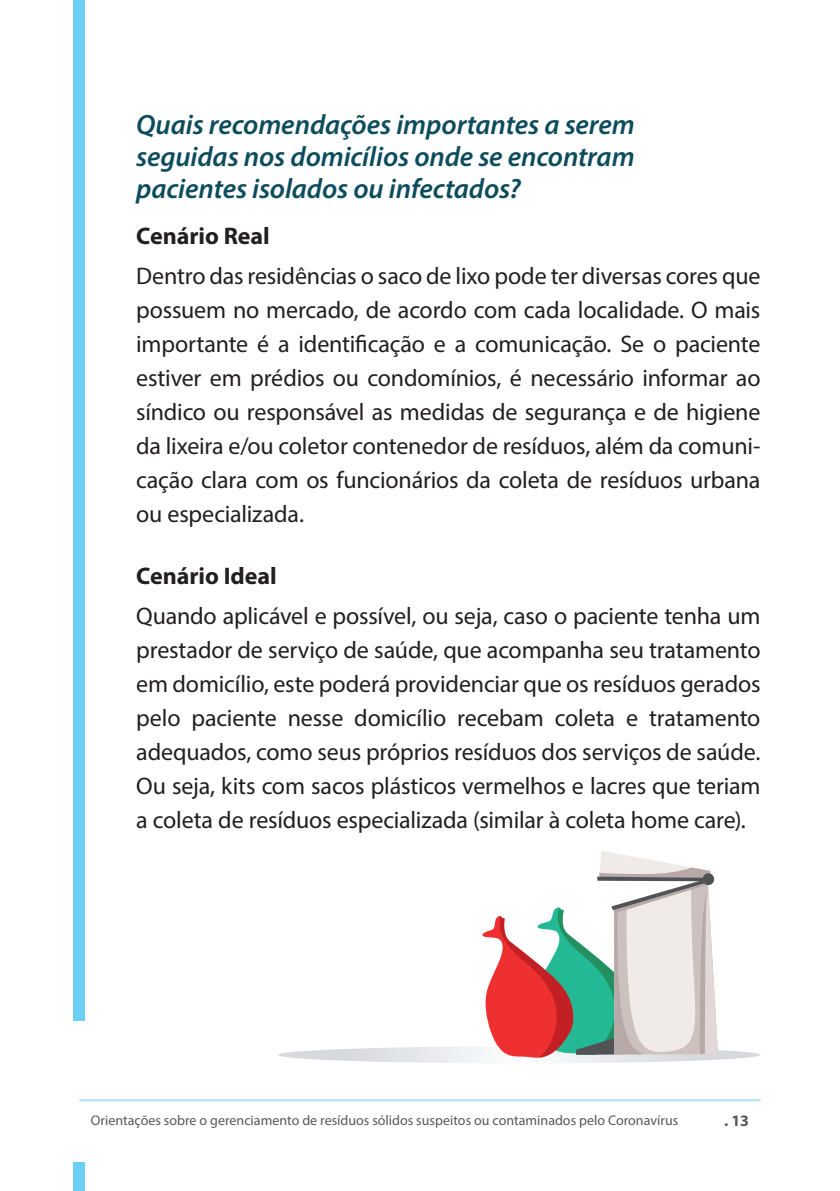
<style>
.page{position:relative;width:840px;height:1191px;background:#fff}
.page>*{position:absolute;margin:0;border:0;box-sizing:border-box;transform-origin:0 0}
.t1{font:italic 600 28px/32px "Myriad Pro";letter-spacing:-.005em;color:#0c4c5c;text-align:justify}
.t2{font:24px/34px "Myriad Pro";letter-spacing:-.01em;color:#231f20;text-align:justify}
.t3{font:700 24px "Myriad Pro";color:#231f20}
.t4{font:700 16px "Myriad Pro";color:#57585a}
.t5{font:14px "Myriad Pro";color:#57585a}
</style>
<div class="page">
<hr style="left:79px;top:1099px;width:681px;height:2px;background:#aae0f9">
<div style="left:74px;top:1162px;width:11px;height:29px;background:#6bcff6"></div>
<div style="left:74px;top:0;width:11px;height:1020px;background:#6bcff6"></div>
<svg style="left:278px;top:851px;width:482px;height:212px"></svg>
<p class="t1" style="left:136px;top:108px;width:500px">Quais recomendações importantes a serem seguidas nos domicílios onde se encontram pacientes isolados ou infectados?</p>
<p class="t3" style="left:136px;top:220px;width:135px">Cenário Real</p>
<p class="t2" style="left:136px;top:258px;width:625px">Dentro das residências o saco de lixo pode ter diversas cores que possuem no mercado, de acordo com cada localidade. O mais importante é a identificação e a comunicação. Se o paciente estiver em prédios ou condomínios, é necessário informar ao síndico ou responsável as medidas de segurança e de higiene da lixeira e/ou coletor contenedor de resíduos, além da comuni&shy;cação clara com os funcionários da coleta de resíduos urbana ou especializada.</p>
<p class="t3" style="left:136px;top:560px;width:142px">Cenário Ideal</p>
<p class="t2" style="left:136px;top:598px;width:625px">Quando aplicável e possível, ou seja, caso o paciente tenha um prestador de serviço de saúde, que acompanha seu tratamento em domicílio, este poderá providenciar que os resíduos gerados pelo paciente nesse domicílio recebam coleta e tratamento adequados, como seus próprios resíduos dos serviços de saúde.<br>Ou seja, kits com sacos plásticos vermelhos e lacres que teriam a coleta de resíduos especializada (similar à coleta home care).</p>
<p class="t5" style="left:91px;top:1112px;width:588px">Orientações sobre o gerenciamento de resíduos sólidos suspeitos ou contaminados pelo Coronavírus</p>
<p class="t4" style="left:723px;top:1110px;width:27px">. 13</p>
</div>
